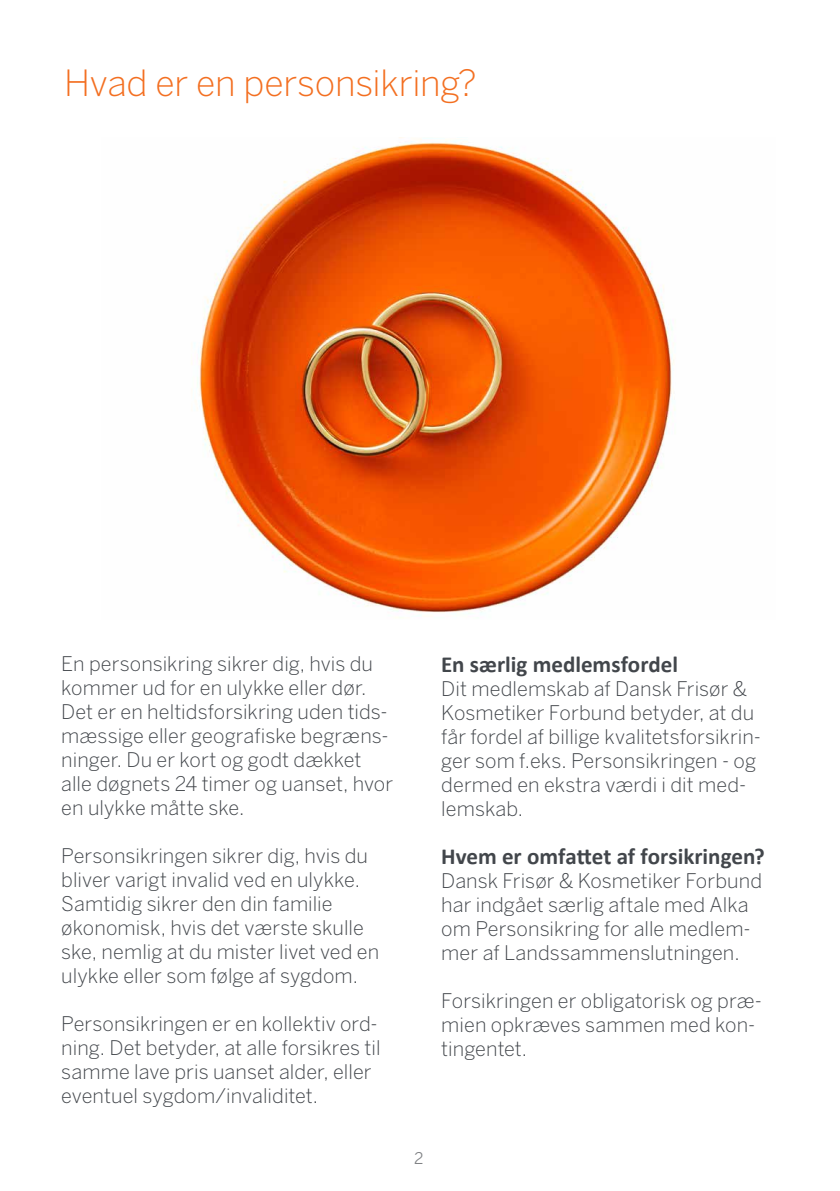
<style>
.page{position:relative;width:840px;height:1191px;background:#fff}
.page>*{position:absolute;margin:0;border:0;box-sizing:border-box;transform-origin:0 0}
.t1{font:300 35.8px "Benton Sans";letter-spacing:-.005em;color:#f36f21}
.t2{font:700 23px "Calibri";color:#42464b}
.t3{font:300 20px/24px "Benton Sans";letter-spacing:.005em;color:#42464b}
.t4{font:16px "Benton Sans";color:#808285}
</style>
<div class="page">
<img style="left:191px;top:137px;width:484px;height:481px">
<h1 class="t1" style="left:64px;top:62px;width:414px">Hvad er en personsikring?</h1>
<p class="t3" style="left:61px;top:651px;width:333px">En personsikring sikrer dig, hvis du kommer ud for en ulykke eller dør.<br>Det er en heltidsforsikring uden tids&shy;mæssige eller geografiske begræns&shy;ninger. Du er kort og godt dækket alle døgnets 24 timer og uanset, hvor en ulykke måtte ske.</p>
<p class="t3" style="left:61px;top:843px;width:319px">Personsikringen sikrer dig, hvis du bliver varigt invalid ved en ulykke.<br>Samtidig sikrer den din familie økonomisk, hvis det værste skulle ske, nemlig at du mister livet ved en ulykke eller som følge af sygdom.</p>
<p class="t3" style="left:61px;top:1011px;width:320px">Personsikringen er en kollektiv ord&shy;ning. Det betyder, at alle forsikres til samme lave pris uanset alder, eller eventuel sygdom/invaliditet.</p>
<p class="t2" style="left:441px;top:648px;width:238px">En særlig medlemsfordel</p>
<p class="t3" style="left:441px;top:677px;width:321px">Dit medlemskab af Dansk Frisør &amp;<br>Kosmetiker Forbund betyder, at du får fordel af billige kvalitetsforsikrin&shy;ger som f.eks. Personsikringen - og dermed en ekstra værdi i dit med&shy;lemskab.</p>
<p class="t2" style="left:441px;top:840px;width:325px">Hvem er omfattet af forsikringen?</p>
<p class="t3" style="left:441px;top:869px;width:322px">Dansk Frisør &amp; Kosmetiker Forbund har indgået særlig aftale med Alka om Personsikring for alle medlem&shy;mer af Landssammenslutningen.</p>
<p class="t3" style="left:441px;top:989px;width:322px">Forsikringen er obligatorisk og præ&shy;mien opkræves sammen med kon&shy;tingentet.</p>
<p class="t4" style="left:414px;top:1148px;width:11px">2</p>
</div>
